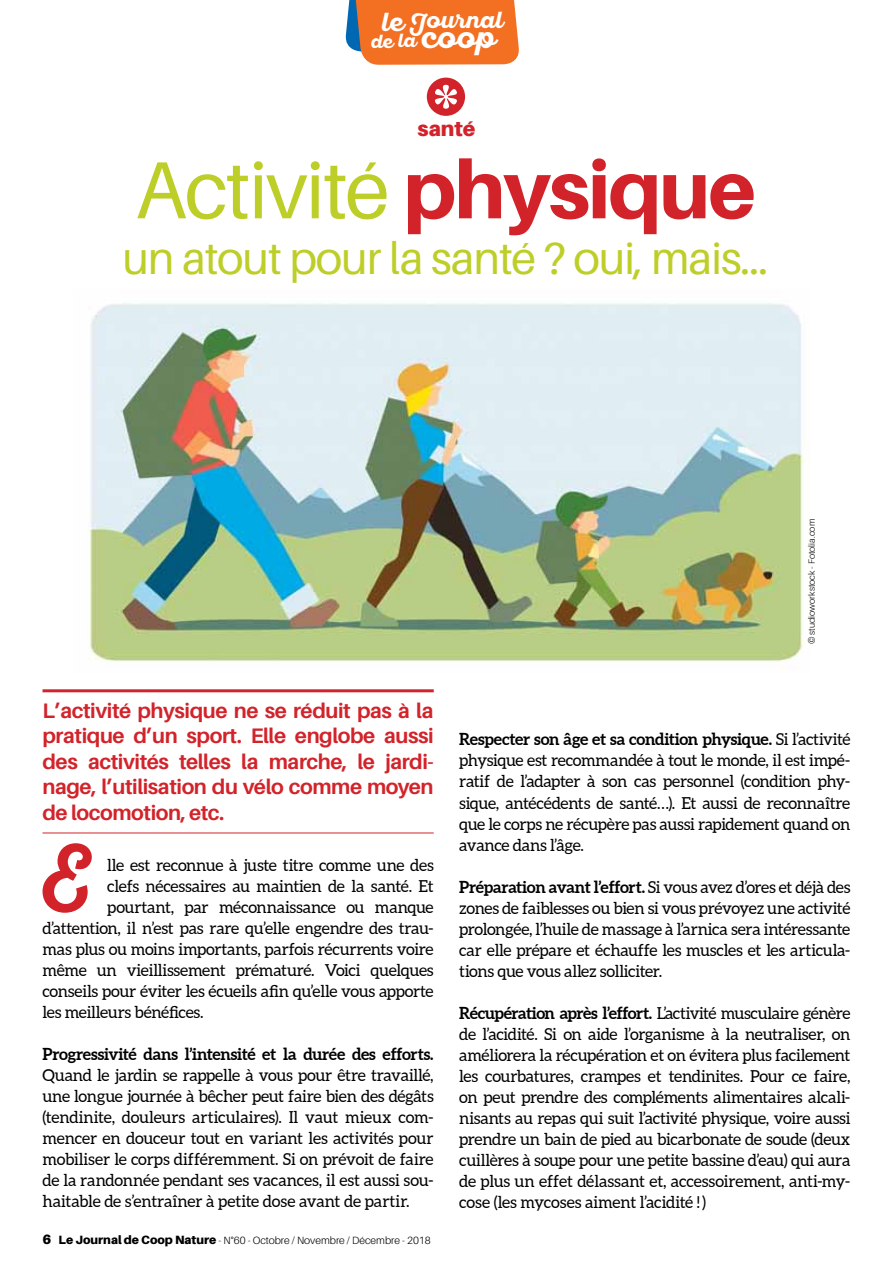
<style>
.page{position:relative;width:893px;height:1263px;background:#fff}
.page>*{position:absolute;margin:0;border:0;box-sizing:border-box;transform-origin:0 0}
.t1{font:81px "Aileron";letter-spacing:-.025em;color:#bece28}
.t2{font:75.75px "Sant Elia Script Bold DMO";color:#d2232a}
.t3{font:45px "Aileron";letter-spacing:-.025em;color:#bece28}
.t4{font:23.25px "Sant Elia Script Bold DMO";color:#fff;scale:1.04 1}
.t5{font:700 21px/25.5px "Aileron";letter-spacing:-.02em;color:#d2232a;text-align:justify}
.t6{font:900 21px "Aileron";color:#d2232a}
.t7{font:18.9px "Sant Elia Script Bold DMO";color:#fff;scale:1.04 1}
.t8{font:16.5px/21px "Aleo";letter-spacing:-.015em;color:#000;text-align:justify}
.t9{font:700 16.5px "Aleo";letter-spacing:-.01em;color:#000}
.t10{font:300 10.5px "Aileron";color:#000}
.t11{font:300 9px "Aileron";color:#000}
.s1{font-size:25.95px}
.s2{font-size:30.75px}
.s3{font-weight:800;color:#d2232a}
.s4{font-weight:900;font-size:13.5px}
.s5{font-weight:900;font-size:12px}
.s6{font-weight:700}
</style>
<div class="page">
<svg style="left:345px;top:0;width:174px;height:65px;background:#e87735"></svg>
<hr style="left:43px;top:689px;width:391px;height:3px;background:#d2232a">
<hr style="left:43px;top:833px;width:391px;height:1px;background:#d2232a">
<div style="left:427px;top:78px;width:38px;height:38px;background:#d2232a;border-radius:50%"></div>
<svg style="left:435px;top:85px;width:22px;height:24px"></svg>
<img style="left:88px;top:303px;width:721px;height:367px">
<h3 class="t4" style="left:382px;top:6px;width:118px"><span class="s1">le</span> Journal</h3>
<p class="t7" style="left:371px;top:30px;width:121px">de la <span class="s2">coop</span></p>
<p class="t6" style="left:418px;top:117px;width:59px">santé</p>
<h1 class="t1" style="left:135px;top:146px;width:622px">Activité <span class="s3">physique</span></h1>
<h3 class="t3" style="left:122px;top:234px;width:647px">un atout pour la santé ? oui, mais…</h3>
<p class="t11" style="left:807px;top:644px;width:127px;rotate:-90deg">© studioworkstock - Fotolia.com</p>
<p class="t5" style="left:43px;top:698px;width:393px">L’activité physique ne se réduit pas à la pratique d’un sport. Elle englobe aussi des activités telles la marche, le jardi&shy;nage, l’utilisation du vélo comme moyen de locomotion, etc.</p>
<h2 class="t2" style="left:43px;top:832px;width:51px">E</h2>
<p class="t8" style="left:107px;top:854px;width:328px">lle est reconnue à juste titre comme une des</p>
<p class="t8" style="left:107px;top:875px;width:328px">clefs nécessaires au maintien de la santé. Et</p>
<p class="t8" style="left:107px;top:896px;width:328px">pourtant, par méconnaissance ou manque</p>
<p class="t8" style="left:43px;top:917px;width:393px">d’attention, il n’est pas rare qu’elle engendre des trau-</p>
<p class="t8" style="left:43px;top:938px;width:393px">mas plus ou moins importants, parfois récurrents voire</p>
<p class="t8" style="left:43px;top:959px;width:393px">même un vieillissement prématuré. Voici quelques</p>
<p class="t8" style="left:43px;top:980px;width:393px">conseils pour éviter les écueils afin qu’elle vous apporte</p>
<p class="t8" style="left:43px;top:1001px;width:163px">les meilleurs bénéfices.</p>
<p class="t9" style="left:43px;top:1044px;width:393px">Progressivité dans l’intensité et la durée des efforts.</p>
<p class="t8" style="left:43px;top:1064px;width:393px">Quand le jardin se rappelle à vous pour être travaillé, une longue journée à bêcher peut faire bien des dégâts (tendinite, douleurs articulaires). Il vaut mieux com&shy;mencer en douceur tout en variant les activités pour mobiliser le corps différemment. Si on prévoit de faire de la randonnée pendant ses vacances, il est aussi sou&shy;haitable de s’entraîner à petite dose avant de partir.</p>
<p class="t10" style="left:43px;top:1234px;width:390px"><span class="s4">6</span> <span class="s5">Le Journal de Coop Nature</span> - N°60 - Octobre / Novembre / Décembre - 2018</p>
<p class="t8" style="left:459px;top:729px;width:393px"><span class="s6">Respecter son âge et sa condition physique.</span> Si l’activité physique est recommandée à tout le monde, il est impé&shy;ratif de l’adapter à son cas personnel (condition phy&shy;sique, antécédents de santé…). Et aussi de reconnaître que le corps ne récupère pas aussi rapidement quand on avance dans l’âge.</p>
<p class="t8" style="left:459px;top:876px;width:393px"><span class="s6">Préparation avant l’effort.</span> Si vous avez d’ores et déjà des zones de faiblesses ou bien si vous prévoyez une activité prolongée, l’huile de massage à l’arnica sera intéressante car elle prépare et échauffe les muscles et les articula&shy;tions que vous allez solliciter.</p>
<p class="t8" style="left:459px;top:1002px;width:393px"><span class="s6">Récupération après l’effort.</span> L’activité musculaire génère de l’acidité. Si on aide l’organisme à la neutraliser, on améliorera la récupération et on évitera plus facilement les courbatures, crampes et tendinites. Pour ce faire, on peut prendre des compléments alimentaires alcali&shy;nisants au repas qui suit l’activité physique, voire aussi prendre un bain de pied au bicarbonate de soude (deux cuillères à soupe pour une petite bassine d’eau) qui aura de plus un effet délassant et, accessoirement, anti-my&shy;cose (les mycoses aiment l’acidité ! )</p>
</div>
